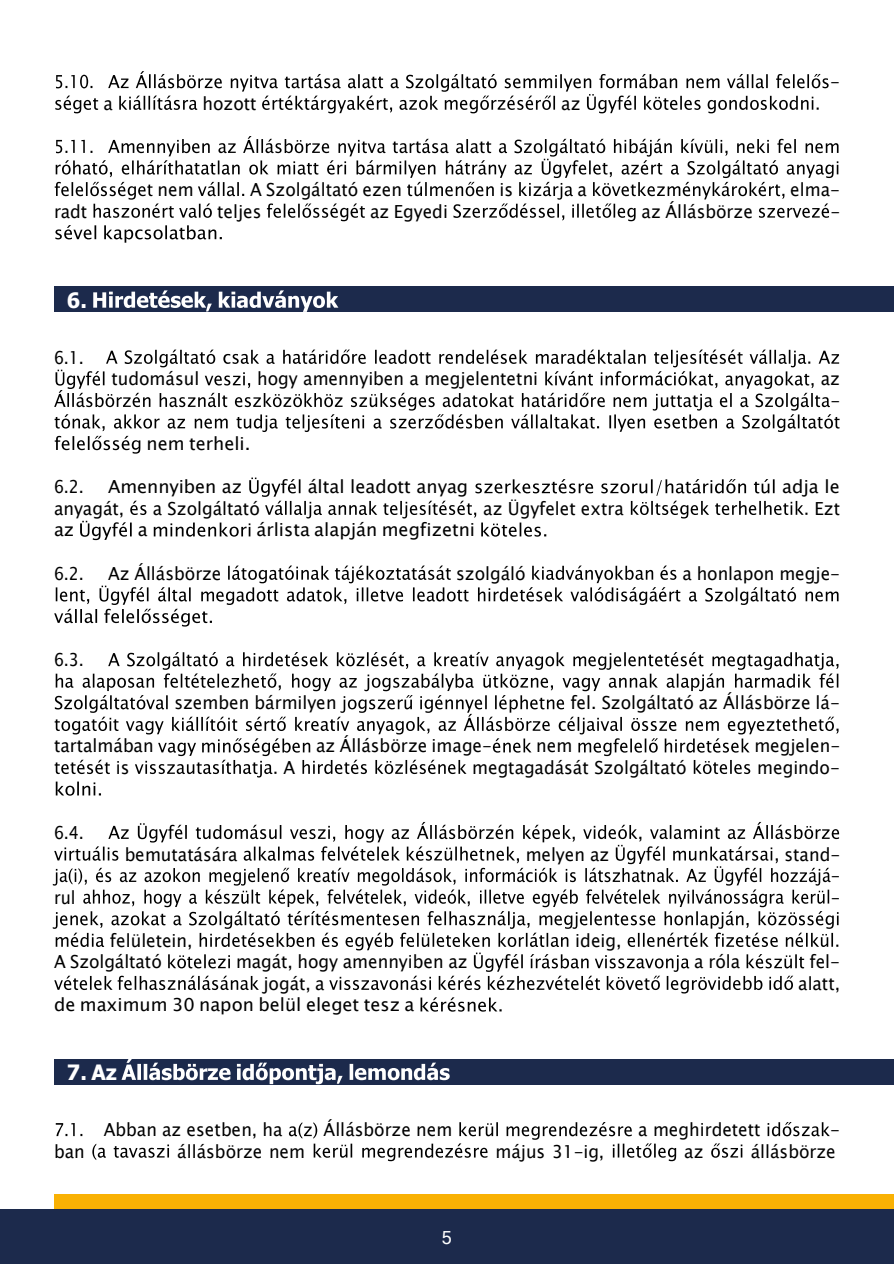
<style>
.page{position:relative;width:894px;height:1264px;background:#fff}
.page>*{position:absolute;margin:0;border:0;box-sizing:border-box;transform-origin:0 0}
.t1{font:700 21px "Tahoma";color:#fff}
.t2{font:18px/21.6px "Lucida Sans Unicode";color:#000;text-align:center;scale:.95 1}
.t3{font:18px "Lucida Sans Unicode";color:#000}
.t4{font:18px "Lucida Sans Unicode";color:#000;scale:.89 1}
.t5{font:18px "Lucida Sans Unicode";color:#000;scale:.91 1}
.t6{font:18px "Microsoft Sans Serif";color:#fff}
</style>
<div class="page">
<div style="left:54px;top:1194px;width:839px;height:15px;background:#f9b104"></div>
<div style="left:0;top:1209px;width:893px;height:54px;background:#1c2a4c"></div>
<svg style="left:56px;top:75px;width:36px;height:13px"></svg>
<svg style="left:55px;top:96px;width:43px;height:17px"></svg>
<svg style="left:108px;top:71px;width:720px;height:42px"></svg>
<svg style="left:55px;top:136px;width:783px;height:107px"></svg>
<div style="left:54px;top:286px;width:839px;height:26px;background:#1c2a4c"></div>
<svg style="left:93px;top:290px;width:119px;height:21px"></svg>
<svg style="left:219px;top:290px;width:119px;height:22px"></svg>
<svg style="left:54px;top:349px;width:785px;height:104px"></svg>
<svg style="left:475px;top:479px;width:118px;height:14px"></svg>
<svg style="left:328px;top:501px;width:49px;height:14px"></svg>
<svg style="left:601px;top:479px;width:206px;height:39px"></svg>
<svg style="left:80px;top:500px;width:66px;height:40px"></svg>
<svg style="left:154px;top:477px;width:168px;height:59px"></svg>
<svg style="left:383px;top:500px;width:163px;height:36px"></svg>
<svg style="left:54px;top:565px;width:784px;height:61px"></svg>
<svg style="left:55px;top:652px;width:783px;height:143px"></svg>
<svg style="left:53px;top:821px;width:785px;height:190px"></svg>
<div style="left:54px;top:1058px;width:839px;height:26px;background:#1c2a4c"></div>
<svg style="left:121px;top:1058px;width:109px;height:21px"></svg>
<svg style="left:237px;top:1062px;width:105px;height:21px"></svg>
<svg style="left:349px;top:1062px;width:100px;height:17px"></svg>
<svg style="left:56px;top:1123px;width:26px;height:12px"></svg>
<svg style="left:459px;top:1122px;width:39px;height:13px"></svg>
<svg style="left:767px;top:1122px;width:62px;height:13px"></svg>
<svg style="left:92px;top:1143px;width:14px;height:16px"></svg>
<svg style="left:114px;top:1144px;width:55px;height:13px"></svg>
<svg style="left:289px;top:1122px;width:63px;height:35px"></svg>
<svg style="left:362px;top:1143px;width:125px;height:17px"></svg>
<svg style="left:506px;top:1122px;width:170px;height:38px"></svg>
<svg style="left:711px;top:1143px;width:31px;height:14px"></svg>
<p class="t2" style="left:103px;top:92px;width:11px">a</p>
<p class="t2" style="left:202px;top:92px;width:58px">hozott</p>
<p class="t2" style="left:561px;top:92px;width:22px">az</p>
<p class="t2" style="left:830px;top:71px;width:12px">-</p>
<p class="t2" style="left:158px;top:179px;width:40px">nem</p>
<p class="t2" style="left:250px;top:179px;width:161px">A Szolgáltató ezen</p>
<p class="t2" style="left:499px;top:179px;width:16px">is</p>
<p class="t2" style="left:577px;top:179px;width:11px">a</p>
<p class="t2" style="left:790px;top:179px;width:54px">elma-</p>
<p class="t2" style="left:54px;top:200px;width:36px">radt</p>
<p class="t2" style="left:217px;top:200px;width:48px">teljes</p>
<p class="t2" style="left:370px;top:200px;width:83px">az Egyedi</p>
<p class="t2" style="left:641px;top:200px;width:119px">az Állásbörze</p>
<p class="t2" style="left:830px;top:200px;width:12px">-</p>
<p class="t1" style="left:67px;top:285px;width:22px">6.</p>
<p class="t4" style="left:54px;top:343px;width:35px">6.1.</p>
<p class="t2" style="left:111px;top:368px;width:94px">tudomásul</p>
<p class="t2" style="left:257px;top:368px;width:297px">hogy amennyiben a megjelentetni</p>
<p class="t2" style="left:820px;top:368px;width:22px">az -</p>
<p class="t3" style="left:147px;top:429px;width:105px">nem terheli.</p>
<p class="t4" style="left:54px;top:472px;width:35px">6.2.</p>
<p class="t3" style="left:108px;top:472px;width:135px">Amennyiben az</p>
<p class="t3" style="left:308px;top:472px;width:162px">által leadott anyag</p>
<p class="t3" style="left:782px;top:472px;width:59px">adja le</p>
<p class="t2" style="left:54px;top:497px;width:75px">anyagát,</p>
<p class="t2" style="left:153px;top:497px;width:114px">a Szolgáltató</p>
<p class="t2" style="left:483px;top:497px;width:149px">az Ügyfelet extra</p>
<p class="t2" style="left:814px;top:497px;width:28px">Ezt</p>
<p class="t3" style="left:54px;top:515px;width:22px">az</p>
<p class="t3" style="left:138px;top:515px;width:11px">a</p>
<p class="t3" style="left:256px;top:515px;width:220px">árlista alapján megfizetni</p>
<p class="t4" style="left:54px;top:559px;width:35px">6.2.</p>
<p class="t2" style="left:108px;top:562px;width:121px">Az Állásbörze</p>
<p class="t2" style="left:456px;top:562px;width:75px">szolgáló</p>
<p class="t2" style="left:682px;top:562px;width:167px">a honlapon megje-</p>
<p class="t4" style="left:54px;top:645px;width:35px">6.3.</p>
<p class="t2" style="left:174px;top:692px;width:172px">szemben bármilyen</p>
<p class="t2" style="left:570px;top:692px;width:285px">fel. Szolgáltató az Állásbörze lá-</p>
<p class="t2" style="left:54px;top:735px;width:106px">tartalmában</p>
<p class="t2" style="left:316px;top:735px;width:187px">az Állásbörze image-</p>
<p class="t2" style="left:536px;top:735px;width:40px">nem</p>
<p class="t2" style="left:754px;top:735px;width:92px">megjelen-</p>
<p class="t2" style="left:116px;top:756px;width:16px">is</p>
<p class="t2" style="left:283px;top:756px;width:14px">A</p>
<p class="t2" style="left:472px;top:756px;width:227px">megtagadását Szolgáltató</p>
<p class="t2" style="left:757px;top:756px;width:89px">megindo-</p>
<p class="t4" style="left:54px;top:818px;width:35px">6.4.</p>
<p class="t2" style="left:637px;top:821px;width:7px">,</p>
<p class="t2" style="left:125px;top:843px;width:120px">bemutatására</p>
<p class="t2" style="left:525px;top:843px;width:89px">melyen az</p>
<p class="t2" style="left:784px;top:843px;width:60px;text-align:right">stand--</p>
<p class="t5" style="left:54px;top:882px;width:25px">rul</p>
<p class="t5" style="left:830px;top:882px;width:12px">-</p>
<p class="t2" style="left:110px;top:929px;width:88px">felületein,</p>
<p class="t2" style="left:575px;top:929px;width:50px">ideig,</p>
<p class="t2" style="left:54px;top:950px;width:115px">A Szolgáltató</p>
<p class="t2" style="left:236px;top:950px;width:245px">magát, hogy amennyiben az</p>
<p class="t2" style="left:694px;top:950px;width:50px">a róla</p>
<p class="t2" style="left:809px;top:950px;width:34px">fel-</p>
<p class="t2" style="left:263px;top:972px;width:66px">jogát, a</p>
<p class="t2" style="left:798px;top:972px;width:46px">alatt,</p>
<p class="t3" style="left:54px;top:990px;width:362px">de maximum 30 napon belül eleget tesz a</p>
<p class="t1" style="left:67px;top:1057px;width:52px">7. Az</p>
<p class="t2" style="left:104px;top:1118px;width:190px">Abban az esetben, ha</p>
<p class="t2" style="left:323px;top:1118px;width:137px">Állásbörze nem</p>
<p class="t2" style="left:638px;top:1118px;width:130px">a meghirdetett</p>
<p class="t2" style="left:830px;top:1118px;width:12px">-</p>
<p class="t2" style="left:54px;top:1140px;width:34px">ban</p>
<p class="t2" style="left:177px;top:1140px;width:136px">állásbörze nem</p>
<p class="t2" style="left:495px;top:1140px;width:116px">május 31-ig,</p>
<p class="t2" style="left:684px;top:1140px;width:22px">az</p>
<p class="t2" style="left:750px;top:1140px;width:91px">állásbörze</p>
<p class="t6" style="left:441px;top:1225px;width:12px">5</p>
</div>
